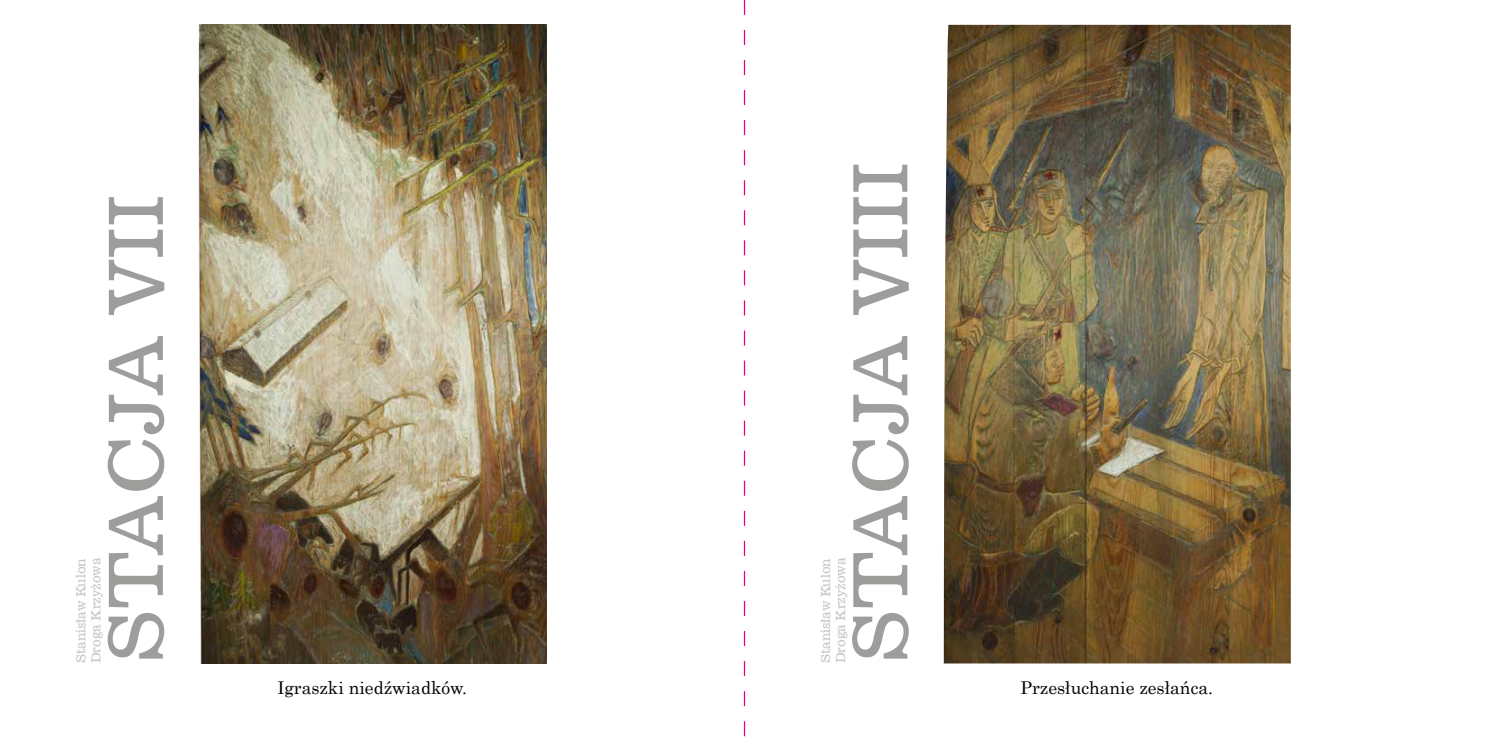
<style>
.page{position:relative;width:1489px;height:745px;background:#fff}
.page>*{position:absolute;margin:0;border:0;box-sizing:border-box;transform-origin:0 0}
.t1{font:75px "News 701 EU";color:#9d9d9c}
.t2{font:17.5px "Century";color:#000}
.t3{font:12.5px/15px "News 701 EU";color:#c6c6c6}
</style>
<div class="page">
<img style="left:198px;top:25px;width:348px;height:638px">
<img style="left:943px;top:25px;width:347px;height:638px">
<svg style="left:743px;top:0;width:2px;height:737px"></svg>
<h1 class="t1" style="left:90px;top:663px;width:470px;rotate:-90deg">STACJA VII</h1>
<p class="t3" style="left:74px;top:663px;width:107px;rotate:-90deg">Stanisław Kulon<br>Droga Krzyżowa</p>
<h2 class="t2" style="left:277px;top:672px;width:191px">Igraszki niedźwiadków.</h2>
<h1 class="t1" style="left:834px;top:663px;width:502px;rotate:-90deg">STACJA VIII</h1>
<p class="t3" style="left:818px;top:663px;width:107px;rotate:-90deg">Stanisław Kulon<br>Droga Krzyżowa</p>
<h2 class="t2" style="left:1020px;top:672px;width:194px">Przesłuchanie zesłańca.</h2>
</div>
